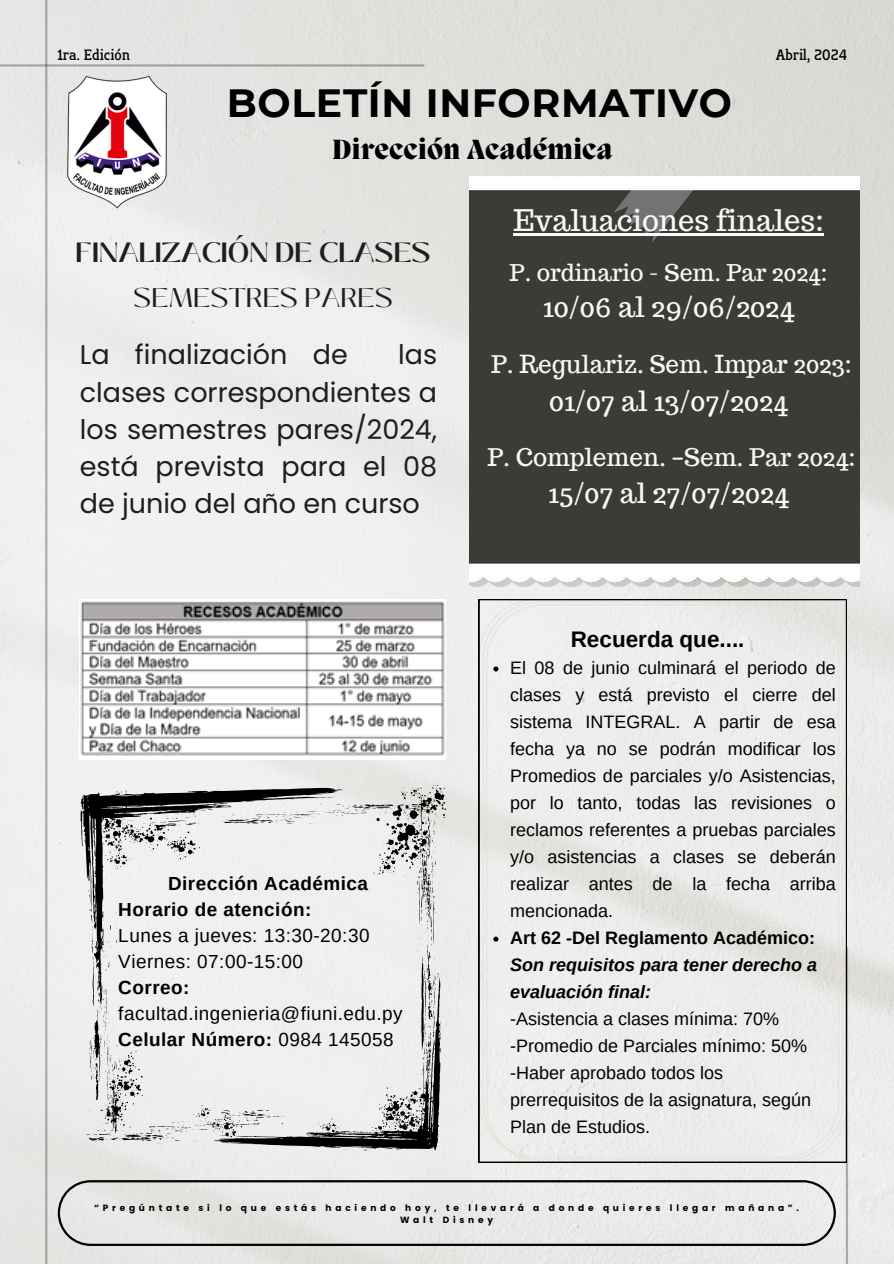
<style>
.page{position:relative;width:894px;height:1264px;background:#fff}
.page>*{position:absolute;margin:0;border:0;box-sizing:border-box;transform-origin:0 0}
.t1{font:700 39.3px "Montserrat";letter-spacing:.015em;color:#000}
.t2{font:29.1px "Trocchi";color:#f8f8f8}
.t3{font:800 28.5px "Migra";letter-spacing:.015em;color:#000}
.t4{font:600 27.75px "Black Mango";color:#1e1e1e}
.t5{font:27.6px "Trocchi";color:#f8f8f8}
.t6{font:27.3px "Trocchi";color:#f8f8f8}
.t7{font:27px/37.2px "Poppins";color:#1e1e1e;text-align:justify}
.t8{font:27px "Black Mango";color:#1e1e1e}
.t9{font:24.3px "Trocchi";color:#f8f8f8}
.t10{font:23.1px "Trocchi";color:#f8f8f8}
.t11{font:700 22.5px "Arimo";color:#000}
.t12{font:18.9px/25.8px "Arimo";letter-spacing:.025em;color:#000}
.t13{font:700 18.9px "Arimo";letter-spacing:.025em;color:#000}
.t14{font:18px/27px "Arimo";color:#000;text-align:justify}
.t15{font:15px "Flatory Slab 500 Semi Cond";letter-spacing:.015em;color:#000}
.t16{font:700 9px "Poppins";letter-spacing:.42em;color:#000}
.s1{font-weight:700}
.s2{font-weight:400}
.s3{font-family:"Noto Sans Gurmukhi"}
.s4{font-weight:700;font-style:italic}
</style>
<div class="page">
<img style="left:0;top:0;width:893px;height:1263px">
<svg style="left:58px;top:1180px;width:777px;height:65px;background:#dadbd9"></svg>
<hr style="left:0;top:64px;width:424px;height:3px;background:#000">
<hr style="left:45px;top:0;width:2px;height:1263px;background:#000">
<hr style="left:845px;top:947px;width:2px;height:316px;background:#000">
<img style="left:63px;top:72px;width:109px;height:141px">
<img style="left:79px;top:599px;width:366px;height:160px">
<svg style="left:80px;top:780px;width:366px;height:370px;fill:#eeefef"></svg>
<img style="left:469px;top:177px;width:390px;height:410px">
<svg style="left:478px;top:599px;width:368px;height:563px;background:#e8eae8"></svg>
<hr style="left:513px;top:233px;width:310px;height:2px;background:#f8f8f8">
<svg style="left:493px;top:666px;width:5px;height:5px"></svg>
<svg style="left:493px;top:936px;width:5px;height:5px"></svg>
<p class="t15" style="left:58px;top:46px;width:74px">1ra. Edición</p>
<p class="t15" style="left:775px;top:46px;width:73px">Abril, 2024</p>
<p class="t1" style="left:227px;top:79px;width:506px">BOLETÍN INFORMATIVO</p>
<h5 class="t3" style="left:332px;top:136px;width:282px">Dirección Académica</h5>
<h4 class="t4" style="left:75px;top:231px;width:357px">FINALIZACIÓN DE CLASES</h4>
<p class="t8" style="left:134px;top:277px;width:261px">SEMESTRES PARES</p>
<h5 class="t7" style="left:80px;top:336px;width:269px">La finalización de</h5>
<h5 class="t7" style="left:80px;top:336px;width:359px;text-indent:318px">las clases correspondientes a los semestres pares/2024, está prevista para el 08 de junio del año en curso</h5>
<p class="t13" style="left:168px;top:873px;width:201px">Dirección Académica</p>
<p class="t13" style="left:118px;top:899px;width:194px">Horario de atención:</p>
<p class="t12" style="left:118px;top:922px;width:253px">Lunes a jueves: 13:30-20:30</p>
<p class="t12" style="left:118px;top:948px;width:186px">Viernes: 07:00-15:00</p>
<p class="t12" style="left:118px;top:974px;width:286px"><span class="s1">Correo: </span>facultad.ingenieria@fiuni.edu.py</p>
<p class="t13" style="left:118px;top:1028px;width:277px">Celular Número: <span class="s2">0984 145058</span></p>
<p class="t2" style="left:513px;top:201px;width:312px">Evaluaciones finales:</p>
<p class="t10" style="left:509px;top:257px;width:319px">P. ordinario - Sem. Par 2024:</p>
<p class="t5" style="left:542px;top:289px;width:253px">10/06 al 29/06/2024</p>
<h2 class="t9" style="left:491px;top:349px;width:362px">P. Regulariz. Sem. Impar 2023:</h2>
<h3 class="t6" style="left:549px;top:383px;width:240px">01/07 al 13/07/2024</h3>
<h5 class="t9" style="left:487px;top:441px;width:369px">P. Complemen. <span class="s3">–</span>Sem. Par 2024:</h5>
<p class="t6" style="left:548px;top:475px;width:242px">15/07 al 27/07/2024</p>
<p class="t11" style="left:570px;top:626px;width:175px">Recuerda que....</p>
<p class="t14" style="left:510px;top:653px;width:327px">El 08 de junio culminará el periodo de clases y está previsto el cierre del sistema INTEGRAL. A partir de esa fecha ya no se podrán modificar los Promedios de parciales y/o Asistencias, por lo tanto, todas las revisiones o reclamos referentes a pruebas parciales y/o asistencias a clases se deberán realizar antes de la fecha arriba mencionada.</p>
<p class="t14" style="left:510px;top:923px;width:308px;text-align:left"><span class="s1">Art 62 -Del Reglamento Académico:<br></span><span class="s4">Son requisitos para tener derecho a evaluación final:<br></span>-Asistencia a clases mínima: 70% -Promedio de Parciales mínimo: 50% -Haber aprobado todos los prerrequisitos de la asignatura, según<br>Plan de Estudios.</p>
<p class="t16" style="left:94px;top:1201px;width:706px">“Pregúntate si lo que estás haciendo hoy, te llevará a donde quieres llegar mañana”.</p>
<h6 class="t16" style="left:400px;top:1213px;width:95px">Walt Disney</h6>
</div>
